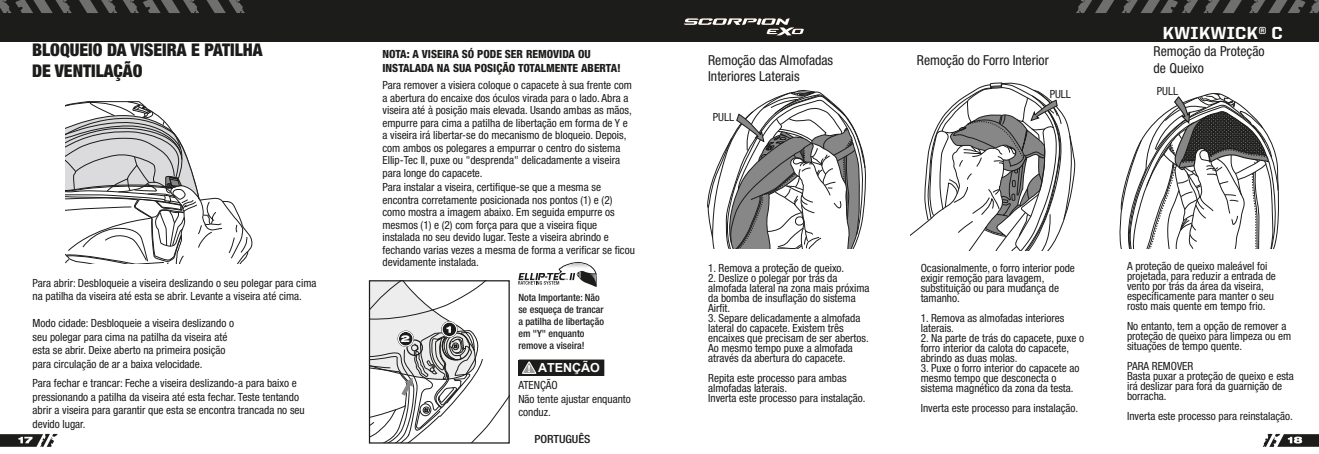
<style>
.page{position:relative;width:1319px;height:454px;background:#fff}
.page>*{position:absolute;margin:0;border:0;box-sizing:border-box;transform-origin:0 0}
.t1{font:900 condensed 17.5px/21px "Helvetica Neue LT Pro";color:#1c1c1b}
.t2{font:800 17.5px "United Sans Reg";letter-spacing:.025em;color:#fff}
.t3{font:condensed 13.75px/16.5px "Helvetica Neue LT Pro";color:#1c1c1b}
.t4{font:700 12.5px "Arial";color:#fff}
.t5{font:condensed 11.25px/10px "Helvetica Neue LT Pro";color:#1c1c1b}
.t6{font:800 condensed 11.25px/13.5px "Helvetica Neue LT Pro";color:#1c1c1b}
.t7{font:500 condensed 11.25px "Helvetica Neue LT Pro";color:#1c1c1b;scale:1.07 1}
.t8{font:500 condensed 10px/12px "Helvetica Neue LT Pro";color:#1c1c1b}
.t9{font:900 expanded 9.38px "Helvetica Neue LT Pro";color:#fff}
</style>
<div class="page">
<div style="left:0;top:0;width:1318px;height:42px;background:#1c1c1b"></div>
<svg style="left:683px;top:18px;width:121px;height:18px"></svg>
<svg style="left:1076px;top:0;width:242px;height:13px"></svg>
<svg style="left:0;top:0;width:245px;height:13px"></svg>
<svg style="left:1263px;top:433px;width:55px;height:13px"></svg>
<svg style="left:0;top:433px;width:58px;height:13px"></svg>
<svg style="left:518px;top:262px;width:79px;height:25px"></svg>
<div style="left:518px;top:360px;width:85px;height:15px;background:#1c1c1b"></div>
<div style="left:519px;top:359px;width:85px;height:16px;border:1px solid #1c1c1b"></div>
<svg style="left:521px;top:361px;width:14px;height:13px"></svg>
<svg style="left:65px;top:101px;width:183px;height:162px"></svg>
<svg style="left:369px;top:281px;width:140px;height:162px"></svg>
<svg style="left:397px;top:330px;width:17px;height:17px"></svg>
<div style="left:399px;top:332px;width:13px;height:13px;background:#1c1c1b;border-radius:50%"></div>
<div style="left:398px;top:331px;width:15px;height:15px;border:1px solid #fff;border-radius:50%"></div>
<svg style="left:707px;top:91px;width:158px;height:158px"></svg>
<svg style="left:1121px;top:93px;width:157px;height:156px"></svg>
<svg style="left:910px;top:82px;width:165px;height:168px"></svg>
<h1 class="t1" style="left:32px;top:39px;width:232px">BLOQUEIO DA VISEIRA E PATILHA<br>DE VENTILAÇÃO</h1>
<p class="t5" style="left:33px;top:276px;width:285px;line-height:13.5px">Para abrir: Desbloqueie a viseira deslizando o seu polegar para cima na patilha da viseira até esta se abrir. Levante a viseira até cima.</p>
<p class="t5" style="left:33px;top:316px;width:203px;line-height:13.5px">Modo cidade: Desbloqueie a viseira deslizando o seu polegar para cima na patilha da viseira até esta se abrir. Deixe aberto na primeira posição para circulação de ar a baixa velocidade.</p>
<p class="t5" style="left:33px;top:376px;width:274px;line-height:13.5px">Para fechar e trancar: Feche a viseira deslizando-a para baixo e pressionando a patilha da viseira até esta fechar. Teste tentando abrir a viseira para garantir que esta se encontra trancada no seu devido lugar.</p>
<p class="t6" style="left:382px;top:47px;width:240px">NOTA: A VISEIRA SÓ PODE SER REMOVIDA OU<br>INSTALADA NA SUA POSIÇÃO TOTALMENTE ABERTA!</p>
<p class="t5" style="left:382px;top:79px;width:251px;line-height:12.5px">Para remover a visiera coloque o capacete à sua frente com a abertura do encaixe dos óculos virada para o lado. Abra a viseira até à posição mais elevada. Usando ambas as mãos, empurre para cima a patilha de libertação em forma de Y e a viseira irá libertar-se do mecanismo de bloqueio. Depois, com ambos os polegares a empurrar o centro do sistema Ellip-Tec II, puxe ou "desprenda" delicadamente a viseira para longe do capacete.</p>
<p class="t5" style="left:382px;top:181px;width:254px;line-height:12.5px">Para instalar a viseira, certifique-se que a mesma se encontra corretamente posicionada nos pontos (1) e (2) como mostra a imagem abaixo. Em seguida empurre os mesmos (1) e (2) com força para que a viseira fique instalada no seu devido lugar. Teste a viseira abrindo e fechando varias vezes a mesma de forma a verificar se ficou devidamente instalada.</p>
<p class="t9" style="left:401px;top:332px;width:11px">2</p>
<p class="t8" style="left:518px;top:291px;width:87px">Nota Importante: Não se esqueça de trancar a patilha de libertação em "Y" enquanto remove a viseira!</p>
<p class="t4" style="left:538px;top:359px;width:63px">ATENÇÃO</p>
<p class="t5" style="left:518px;top:378px;width:114px;line-height:13.8px">ATENÇÃO<br>Não tente ajustar enquanto conduz.</p>
<p class="t7" style="left:534px;top:432px;width:54px">PORTUGUÊS</p>
<p class="t3" style="left:708px;top:51px;width:126px">Remoção das Almofadas</p>
<p class="t3" style="left:916px;top:51px;width:133px">Remoção do Forro Interior</p>
<p class="t3" style="left:708px;top:68px;width:93px">Interiores Laterais</p>
<p class="t5" style="left:712px;top:112px;width:23px">PULL</p>
<p class="t5" style="left:1049px;top:89px;width:23px">PULL</p>
<h1 class="t2" style="left:1162px;top:23px;width:121px">KWIKWICK® C</h1>
<p class="t3" style="left:1153px;top:43px;width:112px">Remoção da Proteção de Queixo</p>
<p class="t5" style="left:1156px;top:86px;width:23px">PULL</p>
<p class="t5" style="left:708px;top:262px;width:138px">1. Remova a proteção de queixo.</p>
<p class="t5" style="left:708px;top:272px;width:163px">2. Deslize o polegar por trás da almofada lateral na zona mais próxima da bomba de insuflação do sistema<br>Airfit.</p>
<p class="t5" style="left:708px;top:312px;width:162px">3. Separe delicadamente a almofada lateral do capacete. Existem três encaixes que precisam de ser abertos.<br>Ao mesmo tempo puxe a almofada através da abertura do capacete.</p>
<p class="t5" style="left:708px;top:372px;width:159px">Repita este processo para ambas almofadas laterais.<br>Inverta este processo para instalação.</p>
<p class="t5" style="left:920px;top:262px;width:156px">Ocasionalmente, o forro interior pode exigir remoção para lavagem, substituição ou para mudança de tamanho.</p>
<p class="t5" style="left:920px;top:312px;width:145px">1. Remova as almofadas interiores laterais.</p>
<p class="t5" style="left:920px;top:332px;width:165px">2. Na parte de trás do capacete, puxe o forro interior da calota do capacete, abrindo as duas molas.</p>
<p class="t5" style="left:920px;top:362px;width:160px">3. Puxe o forro interior do capacete ao mesmo tempo que desconecta o sistema magnético da zona da testa.</p>
<p class="t5" style="left:920px;top:402px;width:159px">Inverta este processo para instalação.</p>
<p class="t5" style="left:1126px;top:261px;width:150px">A proteção de queixo maleável foi projetada, para reduzir a entrada de vento por trás da área da viseira, especificamente para manter o seu rosto mais quente em tempo frio.</p>
<p class="t5" style="left:1126px;top:321px;width:166px">No entanto, tem a opção de remover a proteção de queixo para limpeza ou em situações de tempo quente.</p>
<p class="t5" style="left:1126px;top:361px;width:168px">PARA REMOVER<br>Basta puxar a proteção de queixo e esta irá deslizar para fora da guarnição de borracha.</p>
<p class="t5" style="left:1126px;top:411px;width:167px">Inverta este processo para reinstalação.</p>
</div>
